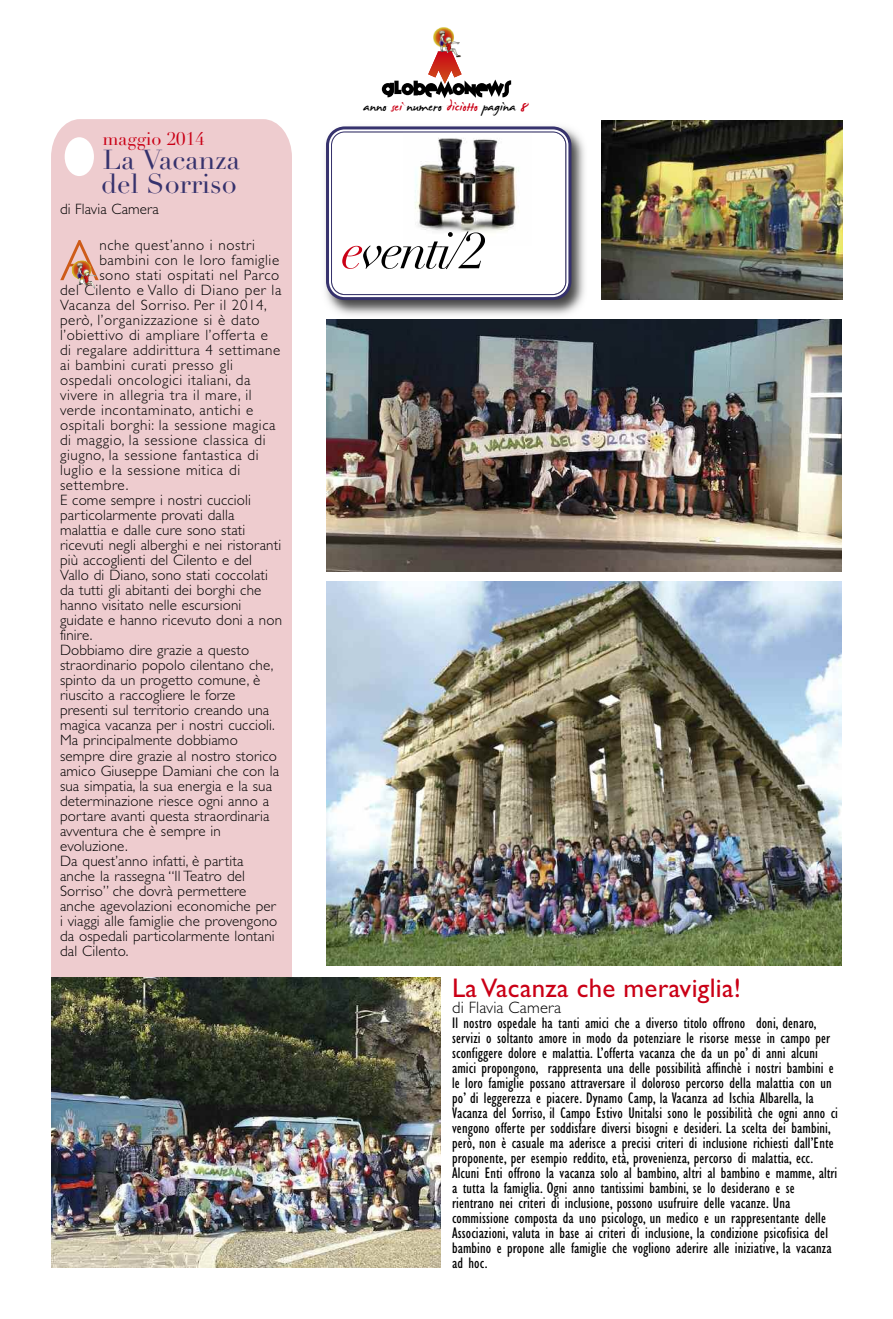
<style>
.page{position:relative;width:893px;height:1319px;background:#fff}
.page>*{position:absolute;margin:0;border:0;box-sizing:border-box;transform-origin:0 0}
.t1{font:300 58.35px "Gill Sans";color:#ce5b19}
.t2{font:italic 50.7px "Didot";letter-spacing:-.05em;color:#000}
.t3{font:27px "Gill Sans";letter-spacing:.01em;color:#ca0016}
.t4{font:27px/24px "Didot";letter-spacing:.005em;color:#36326d}
.t5{font:22.5px "James Fajardo";color:#000}
.t6{font:18px "Didot";letter-spacing:.005em;color:#ca0016}
.t7{font:300 16.5px "Gill Sans";letter-spacing:.01em;color:#000}
.t8{font:condensed 15.75px/15px "Gill Sans";letter-spacing:.005em;color:#000}
.t9{font:300 15px "Gill Sans";letter-spacing:.01em;color:#000}
.t10{font:300 15px "Gill Sans";letter-spacing:.04em;color:#000}
.s1{color:#ca0016}
</style>
<div class="page">
<img style="left:433px;top:27px;width:27px;height:24px">
<svg style="left:382px;top:51px;width:129px;height:47px"></svg>
<img style="left:328px;top:131px;width:257px;height:185px">
<svg style="left:325px;top:126px;width:248px;height:175px"></svg>
<div style="left:51px;top:119px;width:241px;height:858px;background:#eecccf"></div>
<img style="left:71px;top:260px;width:26px;height:29px">
<img style="left:326px;top:319px;width:516px;height:252px">
<img style="left:601px;top:120px;width:241px;height:179px">
<img style="left:326px;top:581px;width:516px;height:383px">
<img style="left:51px;top:977px;width:390px;height:290px">
<p class="t6" style="left:103px;top:128px;width:103px">maggio 2014</p>
<h3 class="t4" style="left:101px;top:148px;width:140px">La Vacanza del Sorriso</h3>
<p class="t9" style="left:60px;top:200px;width:100px">di Flavia Camera</p>
<h1 class="t1" style="left:60px;top:226px;width:40px">A</h1>
<p class="t10" style="left:99px;top:236px;width:157px">nche quest’anno i nostri</p>
<p class="t10" style="left:99px;top:251px;width:181px">bambini con le loro famiglie</p>
<p class="t10" style="left:99px;top:266px;width:181px">sono stati ospitati nel Parco</p>
<p class="t10" style="left:60px;top:281px;width:223px">del Cilento e Vallo di Diano per la</p>
<p class="t10" style="left:60px;top:296px;width:208px">Vacanza del Sorriso. Per il 2014,</p>
<p class="t10" style="left:60px;top:311px;width:201px">però, l’organizzazione si è dato</p>
<p class="t10" style="left:60px;top:326px;width:210px">l’obiettivo di ampliare l’offerta e</p>
<p class="t10" style="left:60px;top:341px;width:222px">di regalare addirittura 4 settimane</p>
<p class="t10" style="left:60px;top:356px;width:174px">ai bambini curati presso gli</p>
<p class="t10" style="left:60px;top:371px;width:192px">ospedali oncologici italiani, da</p>
<p class="t10" style="left:60px;top:386px;width:193px">vivere in allegria tra il mare, il</p>
<p class="t10" style="left:60px;top:401px;width:195px">verde incontaminato, antichi e</p>
<p class="t10" style="left:60px;top:416px;width:217px">ospitali borghi: la sessione magica</p>
<p class="t10" style="left:60px;top:431px;width:207px">di maggio, la sessione classica di</p>
<p class="t10" style="left:60px;top:446px;width:200px">giugno, la sessione fantastica di</p>
<p class="t10" style="left:60px;top:461px;width:182px">luglio e la sessione mitica di</p>
<p class="t10" style="left:60px;top:476px;width:70px">settembre.</p>
<p class="t9" style="left:60px;top:491px;width:192px">E come sempre i nostri cuccioli</p>
<p class="t9" style="left:60px;top:506px;width:176px">particolarmente provati dalla</p>
<p class="t9" style="left:60px;top:521px;width:187px">malattia e dalle cure sono stati</p>
<p class="t9" style="left:60px;top:536px;width:223px">ricevuti negli alberghi e nei ristoranti</p>
<p class="t9" style="left:60px;top:551px;width:194px">più accoglienti del Cilento e del</p>
<p class="t9" style="left:60px;top:566px;width:210px">Vallo di Diano, sono stati coccolati</p>
<p class="t9" style="left:60px;top:581px;width:203px">da tutti gli abitanti dei borghi che</p>
<p class="t9" style="left:60px;top:596px;width:183px">hanno visitato nelle escursioni</p>
<p class="t9" style="left:60px;top:611px;width:223px">guidate e hanno ricevuto doni a non</p>
<p class="t9" style="left:60px;top:626px;width:34px">finire.</p>
<p class="t9" style="left:60px;top:641px;width:191px">Dobbiamo dire grazie a questo</p>
<p class="t9" style="left:60px;top:656px;width:215px">straordinario popolo cilentano che,</p>
<p class="t9" style="left:60px;top:671px;width:202px">spinto da un progetto comune, è</p>
<p class="t9" style="left:60px;top:686px;width:177px">riuscito a raccogliere le forze</p>
<p class="t9" style="left:60px;top:701px;width:211px">presenti sul territorio creando una</p>
<p class="t9" style="left:60px;top:716px;width:216px">magica vacanza per i nostri cuccioli.</p>
<p class="t9" style="left:60px;top:731px;width:179px">Ma principalmente dobbiamo</p>
<p class="t9" style="left:60px;top:746px;width:219px">sempre dire grazie al nostro storico</p>
<p class="t9" style="left:60px;top:761px;width:221px">amico Giuseppe Damiani che con la</p>
<p class="t9" style="left:60px;top:776px;width:214px">sua simpatia, la sua energia e la sua</p>
<p class="t9" style="left:60px;top:791px;width:211px">determinazione riesce ogni anno a</p>
<p class="t9" style="left:60px;top:806px;width:211px">portare avanti questa straordinaria</p>
<p class="t9" style="left:60px;top:821px;width:162px">avventura che è sempre in</p>
<p class="t9" style="left:60px;top:836px;width:69px">evoluzione.</p>
<p class="t9" style="left:60px;top:851px;width:185px">Da quest’anno infatti, è partita</p>
<p class="t9" style="left:60px;top:866px;width:186px">anche la rassegna “Il Teatro del</p>
<p class="t9" style="left:60px;top:881px;width:188px">Sorriso” che dovrà permettere</p>
<p class="t9" style="left:60px;top:896px;width:217px">anche agevolazioni economiche per</p>
<p class="t9" style="left:60px;top:911px;width:219px">i viaggi alle famiglie che provengono</p>
<p class="t9" style="left:60px;top:926px;width:216px">da ospedali particolarmente lontani</p>
<p class="t9" style="left:60px;top:941px;width:70px">dal Cilento.</p>
<h3 class="t5" style="left:363px;top:95px;width:167px">anno <span class="s1">sei</span> numero <span class="s1">diciotto</span> pagina <span class="s1">8</span></h3>
<h2 class="t2" style="left:342px;top:219px;width:146px"><span class="s1">e</span>venti/2</h2>
<h3 class="t3" style="left:452px;top:971px;width:291px">LaVacanza che meraviglia!</h3>
<p class="t7" style="left:452px;top:997px;width:111px">di Flavia Camera</p>
<p class="t8" style="left:452px;top:1016px;width:387px">Il nostro ospedale ha tanti amici che a diverso titolo offrono doni, denaro, servizi o soltanto amore in modo da potenziare le risorse messe in campo per sconfiggere dolore e malattia. L’offerta vacanza che da un po’ di anni alcuni amici propongono, rappresenta una delle possibilità affinchè i nostri bambini e le loro famiglie possano attraversare il doloroso percorso della malattia con un po’ di leggerezza e piacere. Dynamo Camp, la Vacanza ad Ischia Albarella, la Vacanza del Sorriso, il Campo Estivo Unitalsi sono le possibilità che ogni anno ci vengono offerte per soddisfare diversi bisogni e desideri. La scelta dei bambini, però, non è casuale ma aderisce a precisi criteri di inclusione richiesti dall’Ente proponente, per esempio reddito, età, provenienza, percorso di malattia, ecc.<br>Alcuni Enti offrono la vacanza solo al bambino, altri al bambino e mamme, altri a tutta la famiglia. Ogni anno tantissimi bambini, se lo desiderano e se rientrano nei criteri di inclusione, possono usufruire delle vacanze. Una commissione composta da uno psicologo, un medico e un rappresentante delle Associazioni, valuta in base ai criteri di inclusione, la condizione psicofisica del bambino e propone alle famiglie che vogliono aderire alle iniziative, la vacanza ad hoc.</p>
</div>
